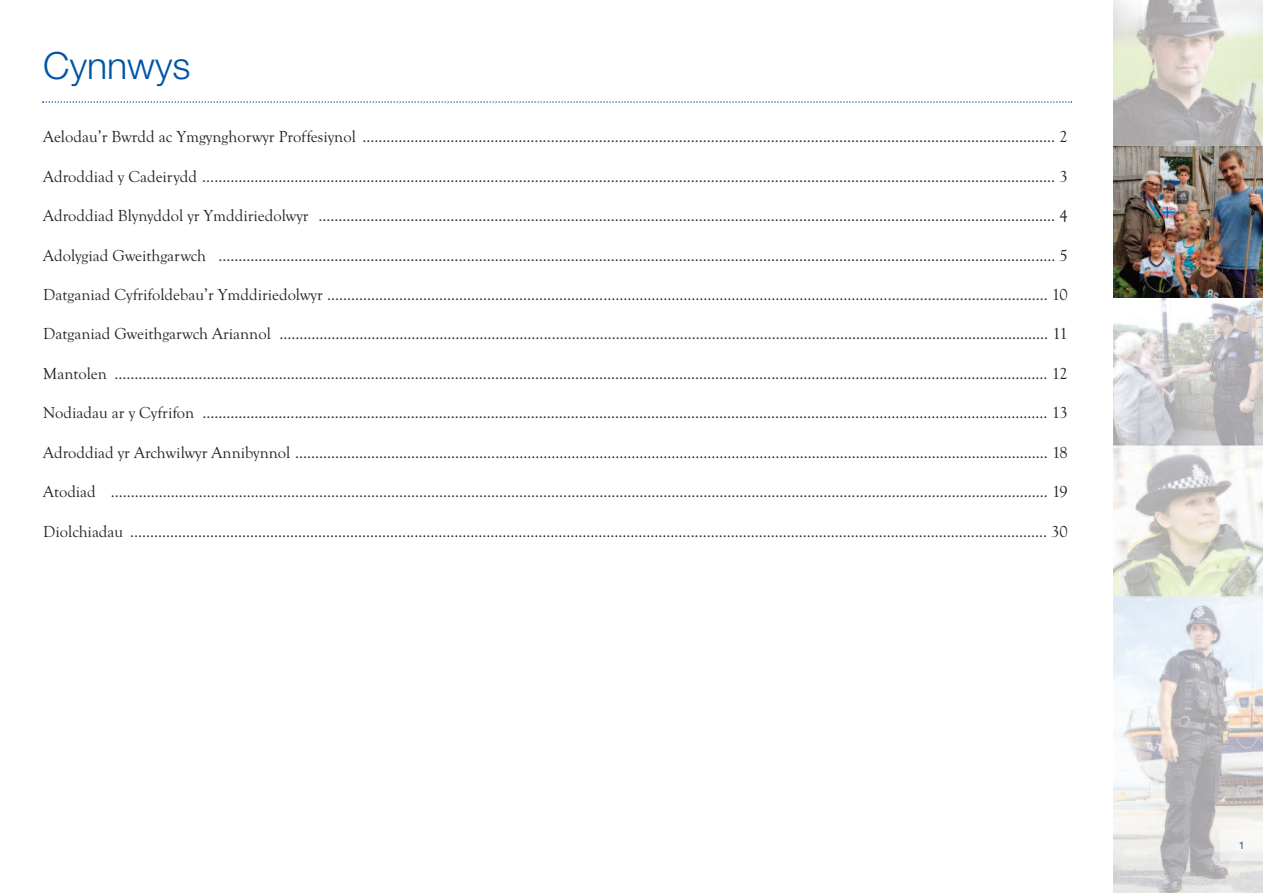
<style>
.page{position:relative;width:1263px;height:893px;background:#fff}
.page>*{position:absolute;margin:0;border:0;box-sizing:border-box;transform-origin:0 0}
.t1{font:300 37.5px "Helvetica Neue";color:#0154a6}
.t2{font:16.5px "Goudy Old Style T";color:#231f20}
.t3{font:10.5px "Helvetica Neue";color:#0154a6}
</style>
<div class="page">
<img style="left:1113px;top:0;width:150px;height:893px">
<div style="left:1220px;top:829px;width:43px;height:32px;background:#f7f6f5"></div>
<img style="left:1114px;top:146px;width:149px;height:151px">
<svg style="left:43px;top:101px;width:1029px;height:2px"></svg>
<h1 class="t1" style="left:43px;top:35px;width:149px">Cynnwys</h1>
<p class="t2" style="left:43px;top:127px;width:1026px">Aelodau’r Bwrdd ac Ymgynghorwyr Proffesiynol ............................................................................................................................................................................. 2</p>
<p class="t2" style="left:43px;top:166px;width:1026px">Adroddiad y Cadeirydd ..................................................................................................................................................................................................................... 3</p>
<p class="t2" style="left:43px;top:206px;width:1026px">Adroddiad Blynyddol yr Ymddiriedolwyr ........................................................................................................................................................................................ 4</p>
<p class="t2" style="left:43px;top:245px;width:1026px">Adolygiad Gweithgarwch ................................................................................................................................................................................................................. 5</p>
<p class="t2" style="left:43px;top:285px;width:1026px">Datganiad Cyfrifoldebau’r Ymddiriedolwyr .................................................................................................................................................................................... 10</p>
<p class="t2" style="left:43px;top:324px;width:1026px">Datganiad Gweithgarwch Ariannol ................................................................................................................................................................................................ 11</p>
<p class="t2" style="left:43px;top:363px;width:1026px">Mantolen ......................................................................................................................................................................................................................................... 12</p>
<p class="t2" style="left:43px;top:403px;width:1026px">Nodiadau ar y Cyfrifon ................................................................................................................................................................................................................... 13</p>
<p class="t2" style="left:43px;top:442px;width:1026px">Adroddiad yr Archwilwyr Annibynnol ............................................................................................................................................................................................ 18</p>
<p class="t2" style="left:43px;top:482px;width:1026px">Atodiad .......................................................................................................................................................................................................................................... 19</p>
<p class="t2" style="left:43px;top:521px;width:1026px">Diolchiadau ..................................................................................................................................................................................................................................... 30</p>
<p class="t3" style="left:1239px;top:839px;width:7px">1</p>
</div>
